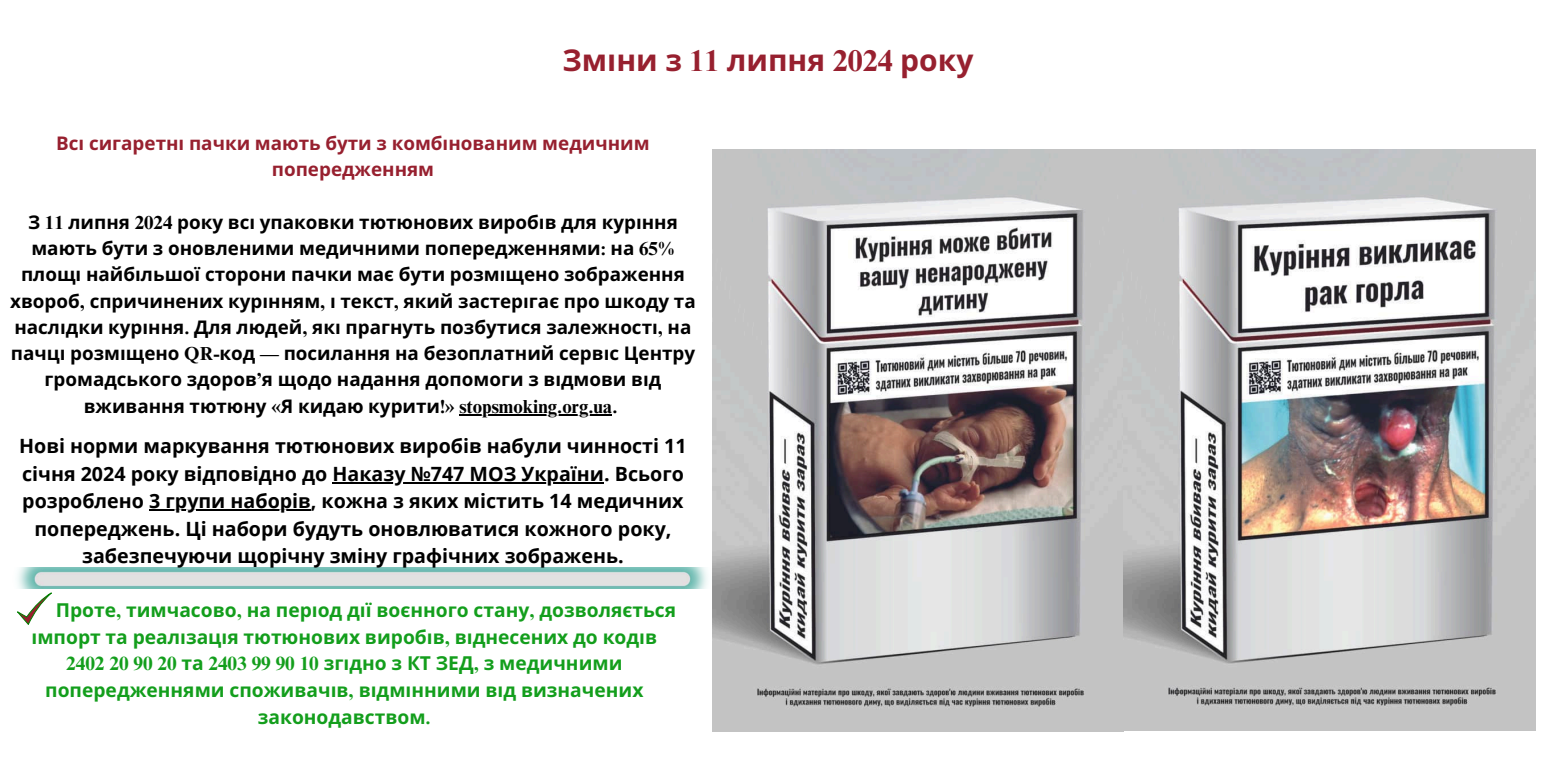
<style>
.page{position:relative;width:1556px;height:778px;background:#fff}
.page>*{position:absolute;margin:0;border:0;box-sizing:border-box;transform-origin:0 0}
.t1{font:700 30px "Noto Sans";color:#97202f}
.t2{font:700 19.65px/27.4px "Open Sans";color:#000}
.t3{font:700 19.2px "Noto Sans";color:#139e1c}
.t4{font:700 18.81px/26.2px "Noto Sans";color:#000;text-align:center}
.t5{font:700 18.81px/26.2px "Noto Sans";color:#97202f;text-align:center}
.s1{font-family:"Times NRMT Pro"}
</style>
<div class="page">
<img style="left:712px;top:149px;width:822px;height:582px">
<svg style="left:17px;top:592px;width:35px;height:33px"></svg>
<img style="left:17px;top:567px;width:751px;height:21px">
<hr style="left:459px;top:414px;width:153px;height:1px;background:#000">
<hr style="left:332px;top:482px;width:272px;height:2px;background:#000">
<hr style="left:149px;top:509px;width:162px;height:2px;background:#000">
<h1 class="t1" style="left:562px;top:39px;width:412px">Зміни з <span class="s1">11</span> липня <span class="s1">2024</span> року</h1>
<p class="t5" style="left:56px;top:130px;width:595px">Всі сигаретні пачки мають бути з комбі нованим медичним попередженням</p>
<p class="t4" style="left:10px;top:208px;width:687px">З <span class="s1">11</span> липня <span class="s1">2024</span> року всі упаковки тютюнових виробі в для курі ння мають бути з оновленими медичними попередженнями<span class="s1">:</span> на <span class="s1">65% </span>площі найбільшої сторони пачки має бути розмі щено зображення хвороб<span class="s1">,</span> спричинених курі нням<span class="s1">,</span> і текст<span class="s1">,</span> який застері гає про шкоду та наслідки курі ння<span class="s1">.</span> Для людей<span class="s1">,</span> які прагнуть позбутися залежності<span class="s1">,</span> на пачці розмі щено <span class="s1">QR-</span>код <span class="s1">—</span> посилання на безоплатний сервіс Центру громадського здоров<span class="s1">’</span>я щодо надання допомоги з відмови від вживання тютюну <span class="s1">«</span>Я кидаю курити<span class="s1">!» stopsmoking.org.ua.</span></p>
<p class="t2" style="left:19px;top:432px;width:669px">Нові норми маркування тютюнових виробів набули чинності 11 січня 2024 року відповідно до Наказу №747 МОЗ України. Всього</p>
<p class="t2" style="left:22px;top:487px;width:662px">розроблено 3 групи наборів, кожна з яких містить 14 медичних</p>
<p class="t2" style="left:34px;top:514px;width:638px;text-align:center">попереджень. Ці набори будуть оновлюватися кожного року, забезпечуючи щорічну зміну графічних зображень.</p>
<p class="t3" style="left:56px;top:596px;width:622px">Проте<span class="s1">,</span> тимчасово<span class="s1">,</span> на період дії воєнного стану<span class="s1">,</span> дозволяється</p>
<p class="t3" style="left:32px;top:623px;width:627px">і мпорт та реалізація тютюнових виробі в<span class="s1">,</span> віднесених до коді в</p>
<p class="t3" style="left:66px;top:650px;width:558px"><span class="s1">2402 20 90 20</span> та <span class="s1">2403 99 90 10</span> згідно з КТ ЗЕД<span class="s1">,</span> з медичними</p>
<p class="t3" style="left:45px;top:676px;width:600px">попередженнями споживачі в<span class="s1">,</span> відмі нними від визначених</p>
<p class="t3" style="left:258px;top:703px;width:174px">законодавством<span class="s1">.</span></p>
</div>
